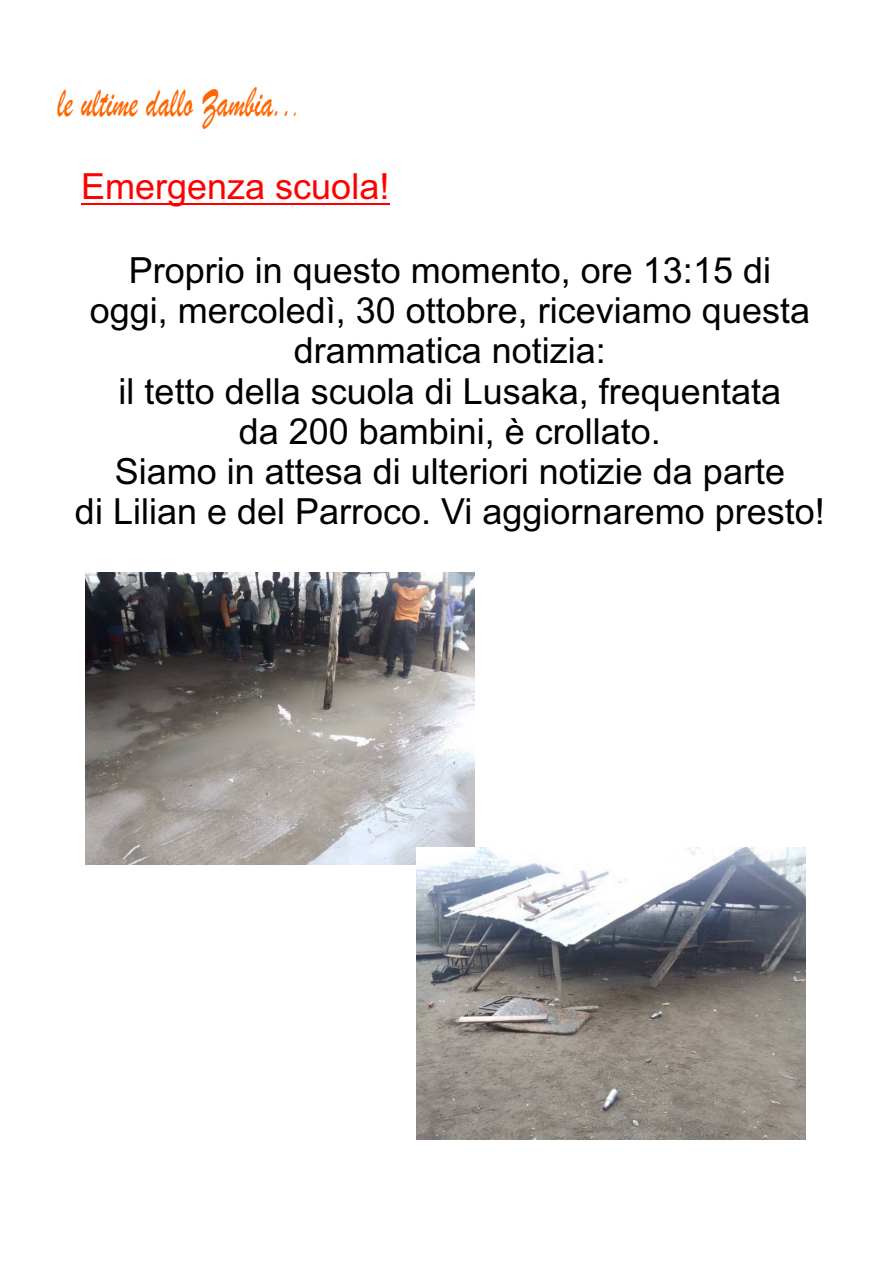
<style>
.page{position:relative;width:893px;height:1263px;background:#fff}
.page>*{position:absolute;margin:0;border:0;box-sizing:border-box;transform-origin:0 0}
.t1{font:45px "Brush Script";color:#f60;scale:.65 1}
.t2{font:36px/40.2px "Arial";color:#000;text-align:center}
.t3{font:36px "Arial";color:#f00}
.s1{font-size:32.25px}
</style>
<div class="page">
<hr style="left:81px;top:203px;width:308px;height:1px;background:#f00">
<img style="left:85px;top:573px;width:389px;height:291px">
<img style="left:417px;top:848px;width:389px;height:291px">
<p class="t1" style="left:57px;top:89px;width:374px">le ultime dallo Zambia..<span class="s1">.</span></p>
<p class="t3" style="left:81px;top:173px;width:310px">Emergenza scuola!</p>
<p class="t2" style="left:75px;top:254px;width:751px">Proprio in questo momento, ore 13:15 di<br>oggi, mercoledì, 30 ottobre, riceviamo questa drammatica notizia:<br>il tetto della scuola di Lusaka, frequentata<br>da 200 bambini, è crollato.<br>Siamo in attesa di ulteriori notizie da parte<br>di Lilian e del Parroco. Vi aggiornaremo presto!</p>
</div>
